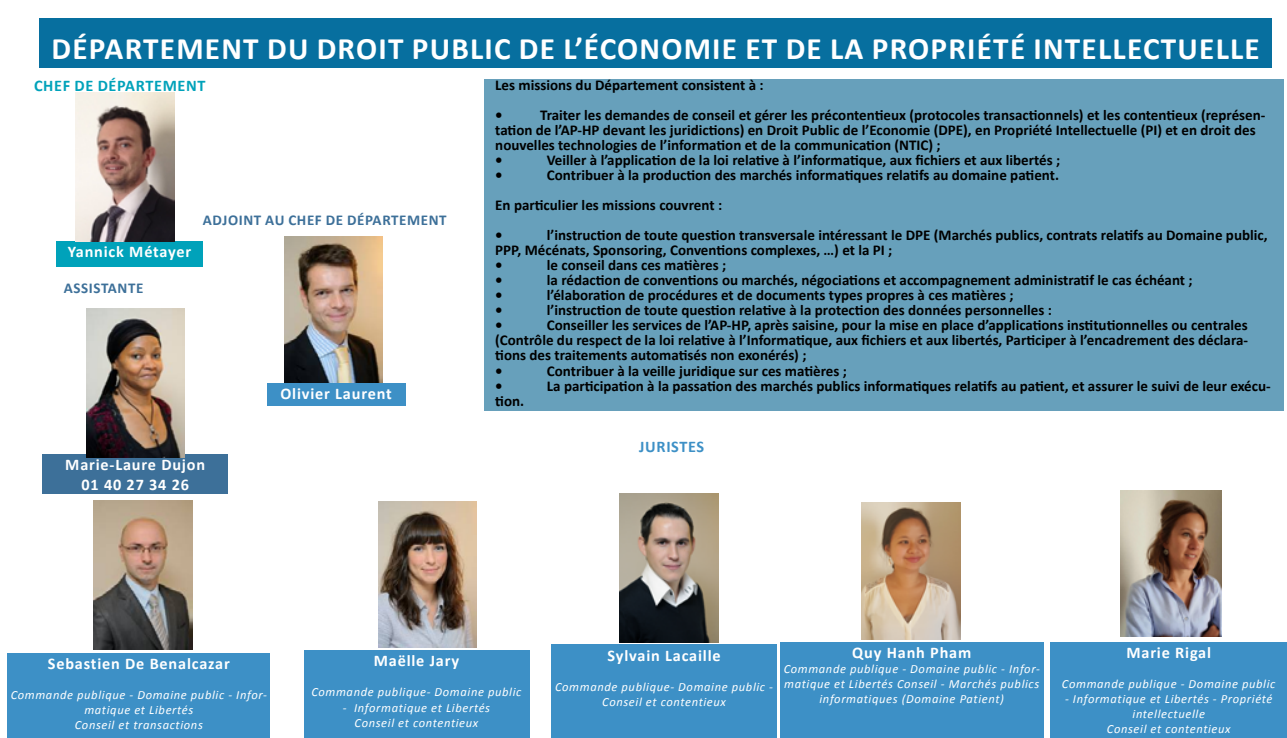
<style>
.page{position:relative;width:1287px;height:738px;background:#fff}
.page>*{position:absolute;margin:0;border:0;box-sizing:border-box;transform-origin:0 0}
.t1{font:700 31.25px "Calibri";letter-spacing:.04em;color:#fff}
.t2{font:700 16.25px/19.5px "Calibri";letter-spacing:.05em;color:#fff;text-align:center}
.t3{font:700 16.25px "Calibri";letter-spacing:.04em;color:#00a2ba}
.t4{font:700 16.25px "Calibri";letter-spacing:.04em;color:#3d90c6}
.t5{font:700 15px/15px "Calibri";color:#000}
.t6{font:700 15px "Calibri";letter-spacing:.04em;color:#3d7099}
.t7{font:italic 12.5px/15px "Calibri";letter-spacing:.05em;color:#fff;text-align:center}
</style>
<div class="page">
<div style="left:39px;top:18px;width:1232px;height:50px;background:#076f9f"></div>
<div style="left:56px;top:241px;width:146px;height:25px;background:#00a2ba"></div>
<div style="left:484px;top:79px;width:798px;height:331px;background:#67a0bb"></div>
<img style="left:284px;top:236px;width:98px;height:146px">
<div style="left:267px;top:383px;width:138px;height:22px;background:#3d90c6"></div>
<div style="left:43px;top:454px;width:185px;height:39px;background:#3d7099"></div>
<div style="left:551px;top:644px;width:225px;height:93px;background:#3d90c6"></div>
<img style="left:619px;top:493px;width:99px;height:148px">
<div style="left:304px;top:650px;width:225px;height:87px;background:#3d90c6"></div>
<img style="left:378px;top:501px;width:99px;height:146px">
<div style="left:1050px;top:641px;width:236px;height:96px;background:#3d90c6"></div>
<img style="left:861px;top:502px;width:99px;height:136px">
<div style="left:8px;top:653px;width:262px;height:84px;background:#3d90c6"></div>
<img style="left:94px;top:500px;width:99px;height:149px">
<img style="left:86px;top:309px;width:98px;height:147px">
<img style="left:75px;top:92px;width:99px;height:149px">
<img style="left:1120px;top:490px;width:101px;height:146px">
<div style="left:779px;top:641px;width:264px;height:96px;background:#3d90c6"></div>
<h1 class="t1" style="left:51px;top:29px;width:1209px">Département du droit public de l’économie et de la propriété intellectuelle</h1>
<p class="t3" style="left:34px;top:75px;width:173px">Chef de département</p>
<p class="t2" style="left:68px;top:242px;width:125px">Yannick Métayer</p>
<p class="t6" style="left:64px;top:278px;width:81px">Assistante</p>
<p class="t6" style="left:203px;top:210px;width:245px">Adjoint au chef de département</p>
<p class="t2" style="left:280px;top:383px;width:113px">Olivier Laurent</p>
<p class="t2" style="left:65px;top:454px;width:141px">Marie-Laure Dujon<br>01 40 27 34 26</p>
<p class="t5" style="left:495px;top:70px;width:270px;line-height:30px">Les missions du Département consistent à : •</p>
<p class="t5" style="left:495px;top:108px;width:771px;text-indent:45px">Traiter les demandes de conseil et gérer les précontentieux (protocoles transactionnels) et les contentieux (représen&shy;tation de l’AP-HP devant les juridictions) en Droit Public de l’Economie (DPE), en Propriété Intellectuelle (PI) et en droit des nouvelles technologies de l’information et de la communication (NTIC) ;<br>•</p>
<p class="t5" style="left:547px;top:153px;width:515px">Veiller à l’application de la loi relative à l’informatique, aux fichiers et aux libertés ;</p>
<p class="t5" style="left:495px;top:160px;width:565px;line-height:30px;text-indent:52px">Contribuer à la production des marchés informatiques relatifs au domaine patient.<br>En particulier les missions couvrent :<br>•</p>
<p class="t5" style="left:495px;top:168px;width:9px">•</p>
<p class="t5" style="left:495px;top:228px;width:773px;text-indent:52px">l’instruction de toute question transversale intéressant le DPE (Marchés publics, contrats relatifs au Domaine public,<br>PPP, Mécénats, Sponsoring, Conventions complexes, …) et la PI ;<br>•</p>
<p class="t5" style="left:547px;top:258px;width:181px">le conseil dans ces matières ;</p>
<p class="t5" style="left:495px;top:273px;width:9px">•</p>
<p class="t5" style="left:547px;top:273px;width:647px">la rédaction de conventions ou marchés, négociations et accompagnement administratif le cas échéant ;</p>
<p class="t5" style="left:495px;top:288px;width:9px">•</p>
<p class="t5" style="left:547px;top:288px;width:468px">l’élaboration de procédures et de documents types propres à ces matières ;</p>
<p class="t5" style="left:495px;top:303px;width:9px">•</p>
<p class="t5" style="left:547px;top:303px;width:506px">l’instruction de toute question relative à la protection des données personnelles :</p>
<p class="t5" style="left:495px;top:318px;width:9px">•</p>
<p class="t5" style="left:495px;top:318px;width:754px;text-indent:52px">Conseiller les services de l’AP-HP, après saisine, pour la mise en place d’applications institutionnelles ou centrales (Contrôle du respect de la loi relative à l’Informatique, aux fichiers et aux libertés, Participer à l’encadrement des déclara&shy;tions des traitements automatisés non exonérés) ;<br>•</p>
<p class="t5" style="left:547px;top:363px;width:301px">Contribuer à la veille juridique sur ces matières ;</p>
<p class="t5" style="left:495px;top:378px;width:9px">•</p>
<p class="t5" style="left:547px;top:378px;width:725px">La participation à la passation des marchés publics informatiques relatifs au patient, et assurer le suivi de leur exécu-</p>
<p class="t5" style="left:495px;top:393px;width:30px">tion.</p>
<p class="t4" style="left:639px;top:435px;width:65px">JuristeS</p>
<p class="t2" style="left:48px;top:653px;width:183px">Sebastien De Benalcazar</p>
<p class="t7" style="left:11px;top:686px;width:258px">Commande publique - Domaine public - Infor&shy;matique et Libertés<br>Conseil et transactions</p>
<p class="t2" style="left:374px;top:650px;width:87px">Maëlle Jary</p>
<p class="t7" style="left:311px;top:683px;width:211px">Commande publique- Domaine public</p>
<p class="t7" style="left:343px;top:698px;width:149px">- Informatique et Libertés<br>Conseil et contentieux</p>
<p class="t2" style="left:607px;top:645px;width:115px">Sylvain Lacaille</p>
<p class="t7" style="left:555px;top:678px;width:219px">Commande publique- Domaine public -<br>Conseil et contentieux</p>
<p class="t2" style="left:852px;top:642px;width:121px">Quy Hanh Pham</p>
<p class="t7" style="left:783px;top:660px;width:258px">Commande publique - Domaine public - Infor&shy;matique et Libertés Conseil - Marchés publics informatiques (Domaine Patient)</p>
<p class="t2" style="left:1126px;top:642px;width:86px">Marie Rigal</p>
<p class="t7" style="left:1061px;top:675px;width:215px">Commande publique - Domaine public</p>
<p class="t7" style="left:1064px;top:690px;width:209px">- Informatique et Libertés - Propriété intellectuelle<br>Conseil et contentieux</p>
</div>
